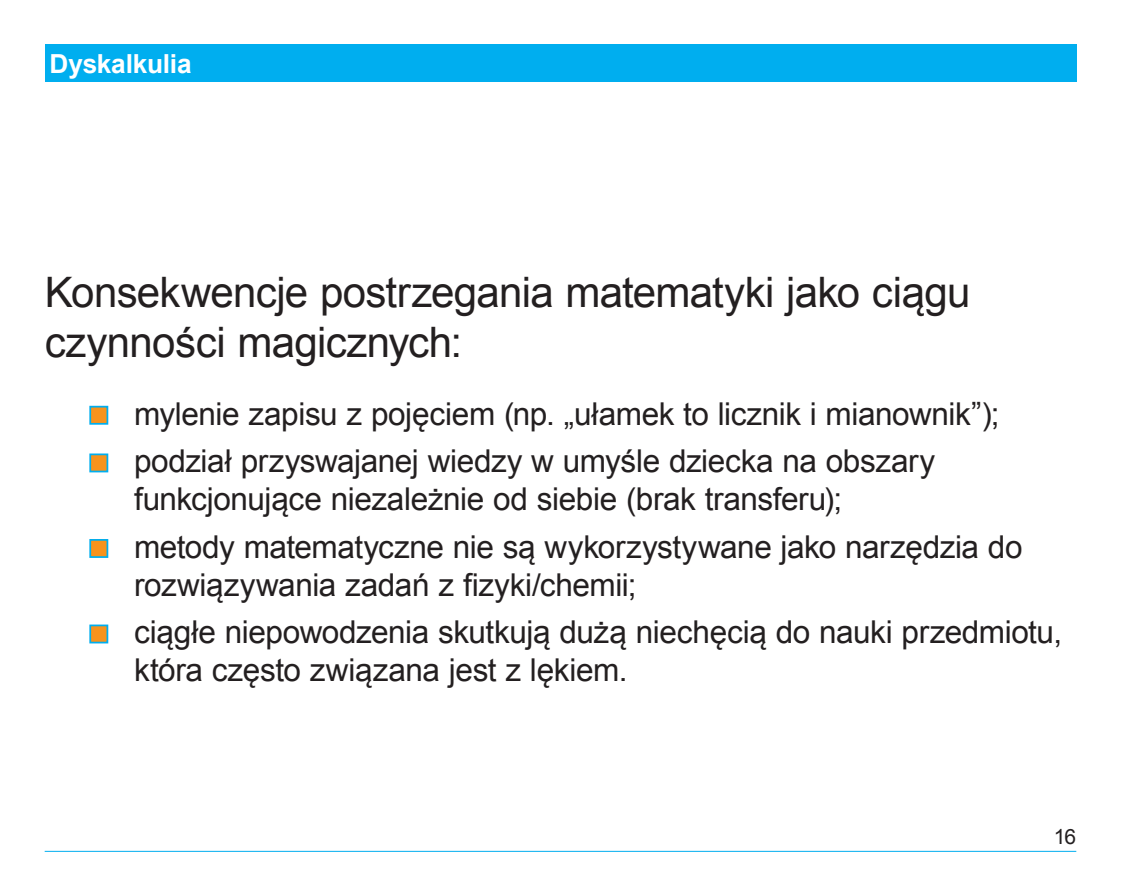
<style>
.page{position:relative;width:1121px;height:896px;background:#fff}
.page>*{position:absolute;margin:0;border:0;box-sizing:border-box;transform-origin:0 0}
.t1{font:42px/50.4px "Arial";letter-spacing:-.015em;color:#231f20}
.t2{font:31.5px/47.7px "Arial";letter-spacing:-.015em;color:#231f20}
.t3{font:700 26.25px "Arial";letter-spacing:-.01em;color:#fff}
.t4{font:21px "Arial";color:#231f20}
</style>
<div class="page">
<div style="left:45px;top:45px;width:1030px;height:37px;background:#00aeef"></div>
<hr style="left:45px;top:851px;width:1030px;height:1px;background:#00aeef">
<div style="left:90px;top:407px;width:17px;height:17px;background:#f7931d"></div>
<div style="left:89px;top:406px;width:19px;height:19px;border:2px solid #00aeef"></div>
<div style="left:90px;top:454px;width:17px;height:18px;background:#f7931d"></div>
<div style="left:89px;top:454px;width:19px;height:18px;border:2px solid #00aeef"></div>
<div style="left:90px;top:540px;width:17px;height:17px;background:#f7931d"></div>
<div style="left:89px;top:539px;width:19px;height:19px;border:2px solid #00aeef"></div>
<div style="left:90px;top:625px;width:17px;height:18px;background:#f7931d"></div>
<div style="left:89px;top:625px;width:19px;height:18px;border:2px solid #00aeef"></div>
<p class="t3" style="left:50px;top:49px;width:144px">Dyskalkulia</p>
<h1 class="t1" style="left:45px;top:267px;width:927px">Konsekwencje postrzegania matematyki jako ciągu czynności magicznych:</h1>
<p class="t2" style="left:134px;top:390px;width:866px">mylenie zapisu z pojęciem (np. „ułamek to licznik i mianownik”); podział przyswajanej wiedzy w umyśle dziecka na obszary</p>
<p class="t2" style="left:134px;top:475px;width:889px">funkcjonujące niezależnie od siebie (brak transferu);<br>metody matematyczne nie są wykorzystywane jako narzędzia do</p>
<p class="t2" style="left:134px;top:561px;width:929px">rozwiązywania zadań z fizyki/chemii;<br>ciągłe niepowodzenia skutkują dużą niechęcią do nauki przedmiotu,</p>
<p class="t2" style="left:134px;top:646px;width:495px">która często związana jest z lękiem.</p>
<p class="t4" style="left:1053px;top:825px;width:24px">16</p>
</div>
